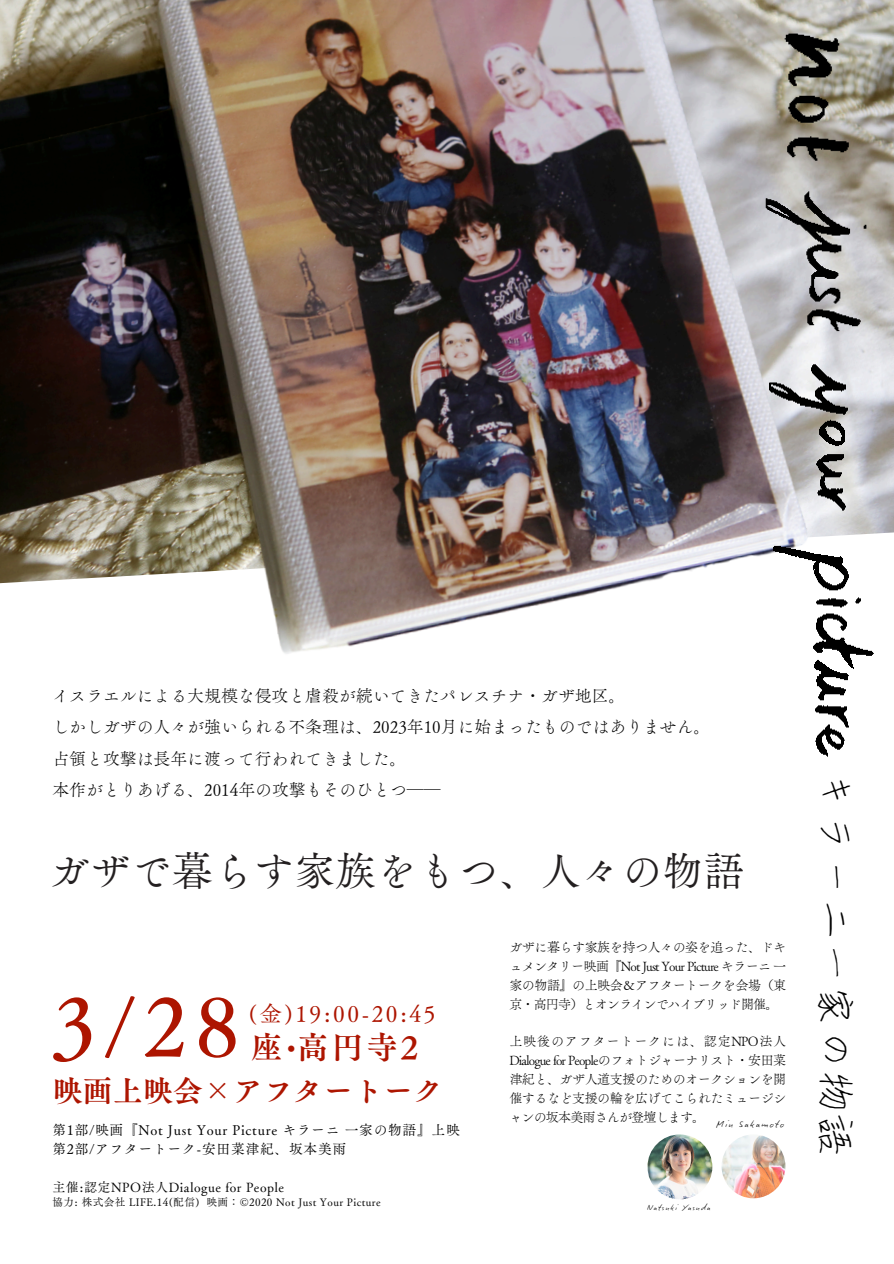
<style>
.page{position:relative;width:894px;height:1264px;background:#fff}
.page>*{position:absolute;margin:0;border:0;box-sizing:border-box;transform-origin:0 0}
.t1{font:82.05px "Tsuku A Old Min Pr 6 N M";color:#ad1500}
.t2{font:40.5px "Canva Tsuku A Old Min Pr 6 N R";letter-spacing:.01em;color:#231f20}
.t3{font:40.05px "katyou";letter-spacing:.07em;color:#000}
.t4{font:34.95px "Canva Tsuku A Old Min Pr 6 N R";color:#ad1500}
.t5{font:31.35px "Canva Tsuku A Old Min Pr 6 N B";color:#ad1500}
.t6{font:30px "Canva Tsuku A Old Min Pr 6 N B";letter-spacing:.005em;color:#ad1500}
.t7{font:22.5px "Canva Tsuku A Old Min Pr 6 N R";letter-spacing:.105em;color:#ad1500}
.t8{font:16.8px/31.5px "Tsuku A Old Min Pr 6 N L";color:#000}
.t9{font:13.8px/19.6px "Canva Tsuku A Old Min Pr 6 N R";letter-spacing:.05em;color:#000}
.t10{font:13.05px/19px "Tsuku A Old Min Pr 6 N L";letter-spacing:-.04em;color:#000;text-align:justify}
.t11{font:13.05px "Canva Tsuku A Old Min Pr 6 N R";letter-spacing:.035em;color:#050505}
.t12{font:10.65px "Canva Tsuku A Old Min Pr 6 N R";letter-spacing:.035em;color:#050505}
.t13{font:10.05px "Biro Script Plus";letter-spacing:.13em;color:#000}
.t14{font:8.4px "Biro Script Plus";letter-spacing:.13em;color:#000}
</style>
<div class="page">
<img style="left:0;top:0;width:893px;height:654px">
<img style="left:749px;top:183px;width:134px;height:170px">
<img style="left:752px;top:351px;width:141px;height:406px">
<img style="left:647px;top:1134px;width:65px;height:65px;border-radius:50%">
<img style="left:721px;top:1134px;width:64px;height:64px;border-radius:50%">
<p class="t8" style="left:52px;top:679px;width:659px">イスラエルによる大規模な侵攻と虐殺が続いてきたパレスチナ・ガザ地区。<br>しかしガザの人々が強いられる不条理は、2023年10月に始まったものではありません。占領と攻撃は長年に渡って行われてきました。<br>本作がとりあげる、2014年の攻撃もそのひとつ――</p>
<p class="t2" style="left:49px;top:850px;width:696px">ガザで暮らす家族をもつ、人々の物語</p>
<h6 class="t1" style="left:52px;top:984px;width:188px">3/28</h6>
<h4 class="t7" style="left:248px;top:1001px;width:188px">(金)19:00-20:45</h4>
<h6 class="t5" style="left:297px;top:1031px;width:123px">高円寺2</h6>
<h6 class="t5" style="left:251px;top:1031px;width:33px">座</h6>
<h1 class="t4" style="left:273px;top:1031px;width:36px">・</h1>
<h3 class="t6" style="left:52px;top:1075px;width:392px">映画上映会×アフタートーク</h3>
<h6 class="t9" style="left:52px;top:1119px;width:409px">第1部/映画『Not Just Your Picture キラーニ一家の物語』上映第2部/アフタートーク-安田菜津紀、坂本美雨</h6>
<p class="t11" style="left:52px;top:1180px;width:233px">主催:認定NPO法人Dialogue for People</p>
<p class="t12" style="left:52px;top:1196px;width:329px">協力: 株式会社 LIFE.14(配信) 映画：©2020 Not Just Your Picture</p>
<p class="t10" style="left:509px;top:937px;width:278px">ガザに暮らす家族を持つ人々の姿を追った、ドキュメンタリー映画『Not Just Your Picture キラーニ一家の物語』の上映会＆アフタートークを会場（東京・高円寺）とオンラインでハイブリッド開催。</p>
<p class="t10" style="left:509px;top:1031px;width:278px">上映後のアフタートークには、認定NPO法人Dialogue for Peopleのフォトジャーナリスト・安田菜津紀と、ガザ人道支援のためのオークションを開催するなど支援の輪を広げてこられたミュージシャンの坂本美雨さんが登壇します。</p>
<p class="t13" style="left:716px;top:1117px;width:69px">Miu Sakamoto</p>
<h3 class="t14" style="left:647px;top:1201px;width:65px">Natsuki Yasuda</h3>
<h2 class="t3" style="left:855px;top:771px;width:385px;rotate:90deg">キラー二一家の物語</h2>
</div>
